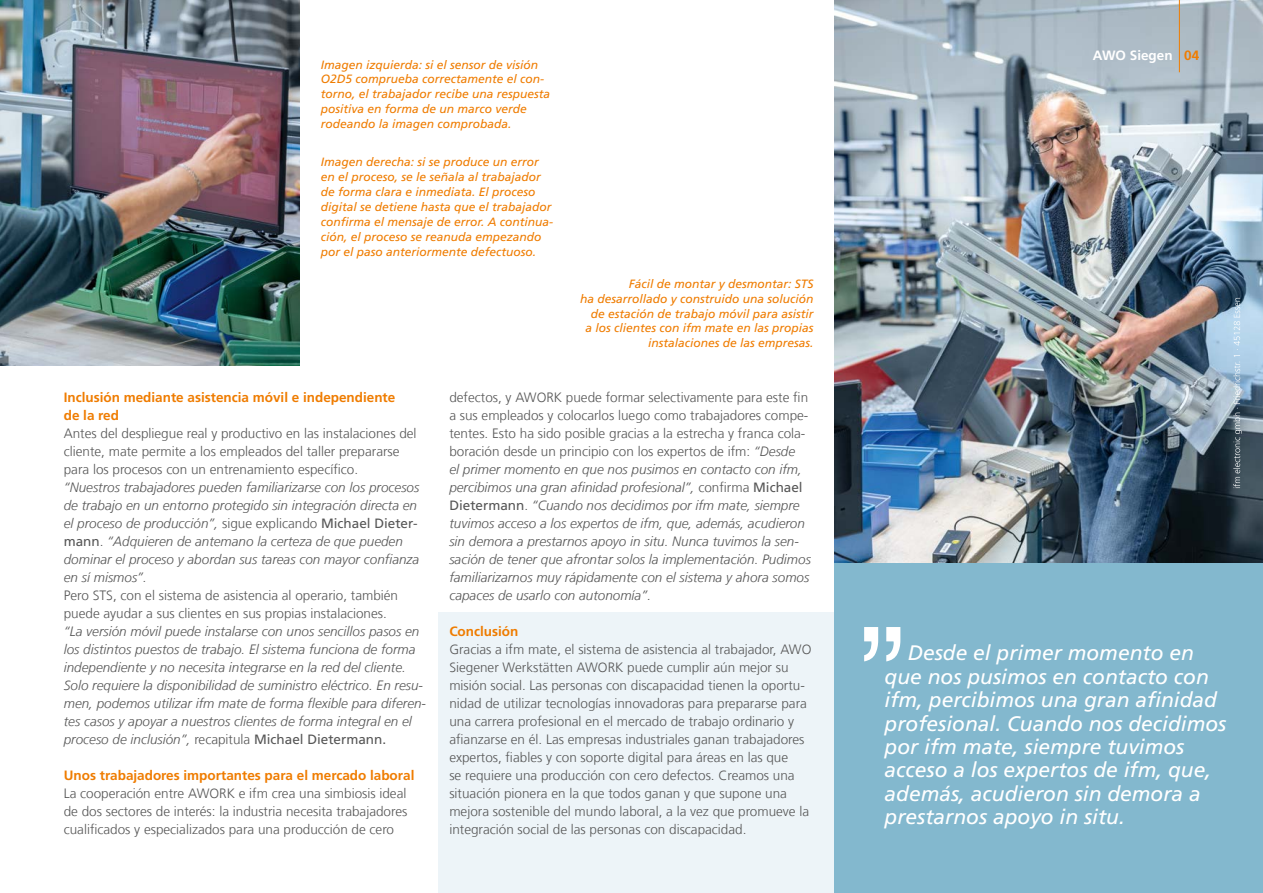
<style>
.page{position:relative;width:1263px;height:893px;background:#fff}
.page>*{position:absolute;margin:0;border:0;box-sizing:border-box;transform-origin:0 0}
.Zitat{font:italic 21px/23.4px "Frutiger LT Com";color:#fff}
.Fließtext_9pt_verschachtelt{font:italic 300 13.5px/18px "Frutiger LT Com";color:#565656}
.Fließtext_9pt_verschachtelt-2{font:300 13.5px/18px "Frutiger LT Com";color:#565656}
.Fließtext_9pt_headline_orange{font:700 13.5px/18px "Frutiger LT Com";color:#ef7c00}
.Navigation{font:700 13.5px "Frutiger LT Com";color:#fff}
.Seitenzahl_9pt_orange{font:700 13.5px "Frutiger LT Com";color:#ef7c00}
.Bildunterschrift_libü{font:italic 12px/14.9px "Frutiger LT Com";color:#ef7c00}
.Bildunterschrift_rebü{font:italic 12px/14.9px "Frutiger LT Com";color:#ef7c00;text-align:right}
.s1{font-style:normal}
.s2{font-weight:400;font-style:normal}
</style>
<div class="page">
<img style="left:835px;top:0;width:428px;height:564px">
<div style="left:439px;top:612px;width:396px;height:281px;background:#edf4f8"></div>
<img style="left:0;top:0;width:300px;height:366px">
<div style="left:835px;top:564px;width:428px;height:329px;background:#83b8ce"></div>
<svg style="left:864px;top:627px;width:36px;height:34px"></svg>
<hr style="left:1179px;top:0;width:1px;height:72px;background:#ef7c00">
<svg style="left:1233px;top:298px;width:9px;height:190px;background:#899eae"></svg>
<p class="Bildunterschrift_libü" style="left:321px;top:57px;width:231px">Imagen izquierda: si el sensor de visión O2D5 comprueba correctamente el con&shy;torno, el trabajador recibe una respuesta positiva en forma de un marco verde rodeando la imagen comprobada.</p>
<p class="Bildunterschrift_libü" style="left:321px;top:155px;width:234px">Imagen derecha: si se produce un error en el proceso, se le señala al trabajador de forma clara e inmediata. El proceso digital se detiene hasta que el trabajador confirma el mensaje de error. A continua&shy;ción, el proceso se reanuda empezando por el paso anteriormente defectuoso.</p>
<p class="Bildunterschrift_rebü" style="left:580px;top:276px;width:235px">Fácil de montar y desmontar: STS<br>ha desarrollado y construido una solución de estación de trabajo móvil para asistir<br>a los clientes con ifm mate en las propias instalaciones de las empresas.</p>
<p class="Fließtext_9pt_headline_orange" style="left:64px;top:388px;width:333px">Inclusión mediante asistencia móvil e independiente de la red</p>
<p class="Fließtext_9pt_verschachtelt-2" style="left:64px;top:424px;width:354px">Antes del despliegue real y productivo en las instalaciones del cliente, mate permite a los empleados del taller prepararse para los procesos con un entrenamiento específico.</p>
<p class="Fließtext_9pt_verschachtelt" style="left:64px;top:478px;width:357px">“Nuestros trabajadores pueden familiarizarse con los procesos de trabajo en un entorno protegido sin integración directa en el proceso de producción”, <span class="s1">sigue explicando</span> <span class="s2">Michael Dieter&shy;mann</span><span class="s1">.</span> “Adquieren de antemano la certeza de que pueden dominar el proceso y abordan sus tareas con mayor confianza en sí mismos”.</p>
<p class="Fließtext_9pt_verschachtelt-2" style="left:64px;top:586px;width:336px">Pero STS, con el sistema de asistencia al operario, también puede ayudar a sus clientes en sus propias instalaciones.</p>
<p class="Fließtext_9pt_verschachtelt" style="left:64px;top:622px;width:364px">“La versión móvil puede instalarse con unos sencillos pasos en los distintos puestos de trabajo. El sistema funciona de forma independiente y no necesita integrarse en la red del cliente.<br>Solo requiere la disponibilidad de suministro eléctrico. En resu&shy;men, podemos utilizar ifm mate de forma flexible para diferen&shy;tes casos y apoyar a nuestros clientes de forma integral en el proceso de inclusión”, <span class="s1">recapitula</span> <span class="s2">Michael Dietermann.</span></p>
<p class="Fließtext_9pt_headline_orange" style="left:64px;top:766px;width:352px">Unos trabajadores importantes para el mercado laboral</p>
<p class="Fließtext_9pt_verschachtelt-2" style="left:64px;top:784px;width:345px;text-align:justify">La cooperación entre AWORK e ifm crea una simbiosis ideal de dos sectores de interés: la industria necesita trabajadores cualificados y especializados para una producción de cero</p>
<p class="Fließtext_9pt_verschachtelt" style="left:449px;top:388px;width:363px"><span class="s1">defectos, y AWORK puede formar selectivamente para este fin a sus empleados y colocarlos luego como trabajadores compe&shy;tentes. Esto ha sido posible gracias a la estrecha y franca cola&shy;boración desde un principio con los expertos de ifm:</span> “Desde<br>el primer momento en que nos pusimos en contacto con ifm, percibimos una gran afinidad profesional”, <span class="s1">confirma</span> <span class="s2">Michael Dietermann</span><span class="s1">.</span> “Cuando nos decidimos por ifm mate, siempre tuvimos acceso a los expertos de ifm, que, además, acudieron sin demora a prestarnos apoyo in situ. Nunca tuvimos la sen&shy;sación de tener que afrontar solos la implementación. Pudimos familiarizarnos muy rápidamente con el sistema y ahora somos capaces de usarlo con autonomía”.</p>
<p class="Fließtext_9pt_headline_orange" style="left:449px;top:622px;width:70px">Conclusión</p>
<p class="Fließtext_9pt_verschachtelt-2" style="left:449px;top:640px;width:364px">Gracias a ifm mate, el sistema de asistencia al trabajador, AWO Siegener Werkstätten AWORK puede cumplir aún mejor su misión social. Las personas con discapacidad tienen la oportu&shy;nidad de utilizar tecnologías innovadoras para prepararse para una carrera profesional en el mercado de trabajo ordinario y afianzarse en él. Las empresas industriales ganan trabajadores expertos, fiables y con soporte digital para áreas en las que<br>se requiere una producción con cero defectos. Creamos una situación pionera en la que todos ganan y que supone una mejora sostenible del mundo laboral, a la vez que promueve la integración social de las personas con discapacidad.</p>
<p class="Navigation" style="left:1093px;top:47px;width:81px">AWO Siegen</p>
<p class="Seitenzahl_9pt_orange" style="left:1184px;top:47px;width:17px">04</p>
<p class="Zitat" style="left:884px;top:642px;width:343px;text-indent:23px">Desde el primer momento en que nos pusimos en contacto con ifm, percibimos una gran afinidad profesional. Cuando nos decidimos por ifm mate, siempre tuvimos acceso a los expertos de ifm, que, además, acudieron sin demora a prestarnos apoyo in situ.</p>
</div>
